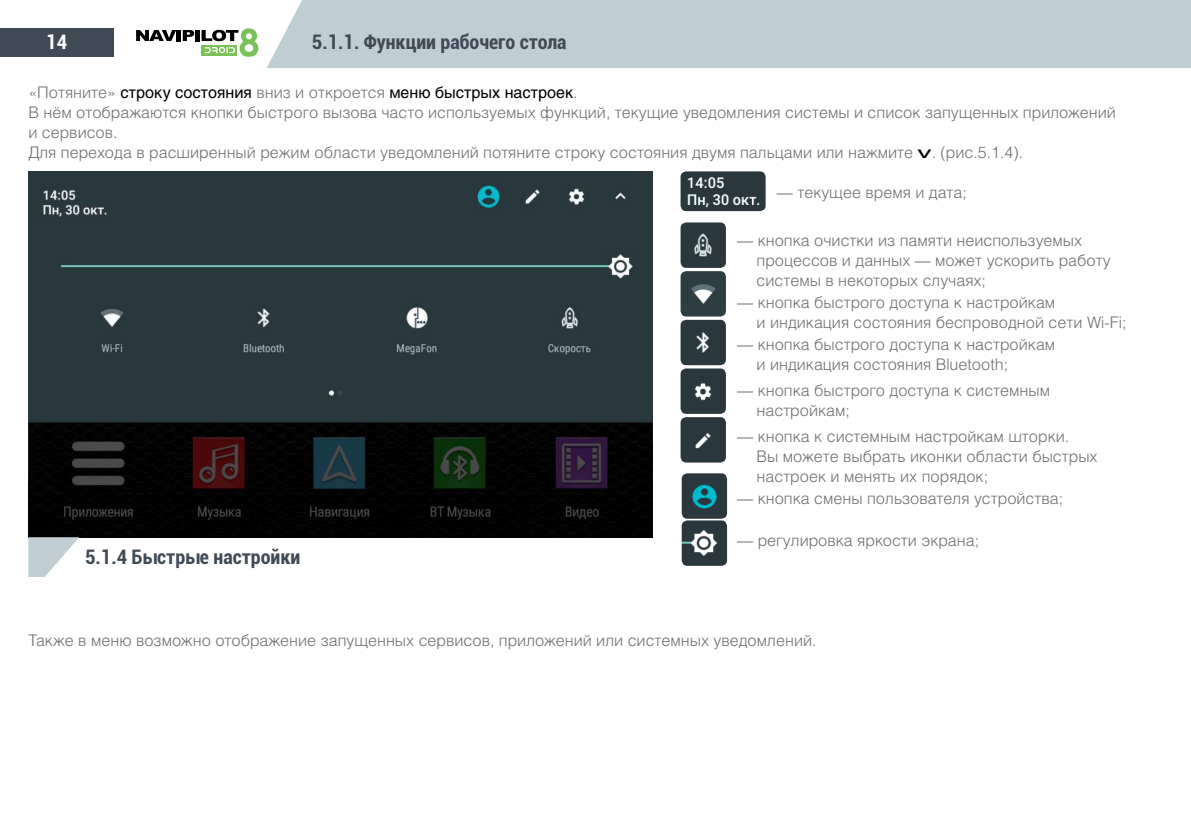
<style>
.page{position:relative;width:1191px;height:840px;background:#fff}
.page>*{position:absolute;margin:0;border:0;box-sizing:border-box;transform-origin:0 0}
.t1{font:700 condensed 20px "Roboto";color:#404a55}
.t2{font:700 condensed 20px "Roboto";color:#fff}
.t3{font:300 16px/20px "Helios";color:#6d6e71}
.s1{font-weight:400;color:#000}
</style>
<div class="page">
<div style="left:0;top:28px;width:113px;height:29px;background:#404a55"></div>
<svg style="left:136px;top:30px;width:40px;height:11px"></svg>
<hr style="left:177px;top:30px;width:4px;height:11px;background:#000">
<svg style="left:183px;top:30px;width:11px;height:11px"></svg>
<div style="left:195px;top:30px;width:5px;height:11px;background:#000"></div>
<svg style="left:201px;top:28px;width:57px;height:29px"></svg>
<img style="left:28px;top:171px;width:624px;height:365px">
<img style="left:680px;top:222px;width:46px;height:46px">
<img style="left:680px;top:271px;width:46px;height:45px">
<img style="left:680px;top:319px;width:46px;height:46px">
<img style="left:680px;top:368px;width:46px;height:45px">
<img style="left:680px;top:171px;width:85px;height:40px">
<svg style="left:28px;top:537px;width:51px;height:39px"></svg>
<img style="left:680px;top:417px;width:46px;height:45px">
<img style="left:681px;top:473px;width:46px;height:45px">
<img style="left:681px;top:520px;width:46px;height:45px">
<div style="left:267px;top:0;width:924px;height:68px;background:#c0cdd3"></div>
<p class="t2" style="left:46px;top:28px;width:23px">14</p>
<p class="t1" style="left:312px;top:28px;width:256px">5.1.1. Функции рабочего стола</p>
<p class="t3" style="left:28px;top:82px;width:1089px">«Потяните» <span class="s1">строку состояния</span> вниз и откроется <span class="s1">меню быстрых настроек</span>.<br>В нём отображаются кнопки быстрого вызова часто используемых функций, текущие уведомления системы и список запущенных приложений и сервисов.<br>Для перехода в расширенный режим области уведомлений потяните строку состояния двумя пальцами или нажмите <span class="s1">v</span>. (рис.5.1.4).</p>
<p class="t3" style="left:777px;top:182px;width:191px">— текущее время и дата;</p>
<p class="t3" style="left:756px;top:230px;width:356px;text-indent:-19px">— кнопка очистки из памяти неиспользуемых процессов и данных — может ускорить работу системы в некоторых случаях;</p>
<p class="t3" style="left:756px;top:292px;width:371px;text-indent:-19px">— кнопка быстрого доступа к настройкам<br>и индикация состояния беспроводной сети Wi-Fi;</p>
<p class="t3" style="left:756px;top:334px;width:300px;text-indent:-19px">— кнопка быстрого доступа к настройкам и индикация состояния Bluetooth;</p>
<p class="t3" style="left:756px;top:380px;width:295px;text-indent:-19px">— кнопка быстрого доступа к системным настройкам;</p>
<p class="t3" style="left:756px;top:426px;width:342px;text-indent:-19px">— кнопка к системным настройкам шторки.<br>Вы можете выбрать иконки области быстрых настроек и менять их порядок;</p>
<p class="t3" style="left:737px;top:488px;width:327px">— кнопка смены пользователя устройства;</p>
<p class="t3" style="left:737px;top:530px;width:243px">— регулировка яркости экрана;</p>
<p class="t1" style="left:85px;top:542px;width:217px">5.1.4 Быстрые настройки</p>
<p class="t3" style="left:28px;top:630px;width:789px">Также в меню возможно отображение запущенных сервисов, приложений или системных уведомлений.</p>
</div>
